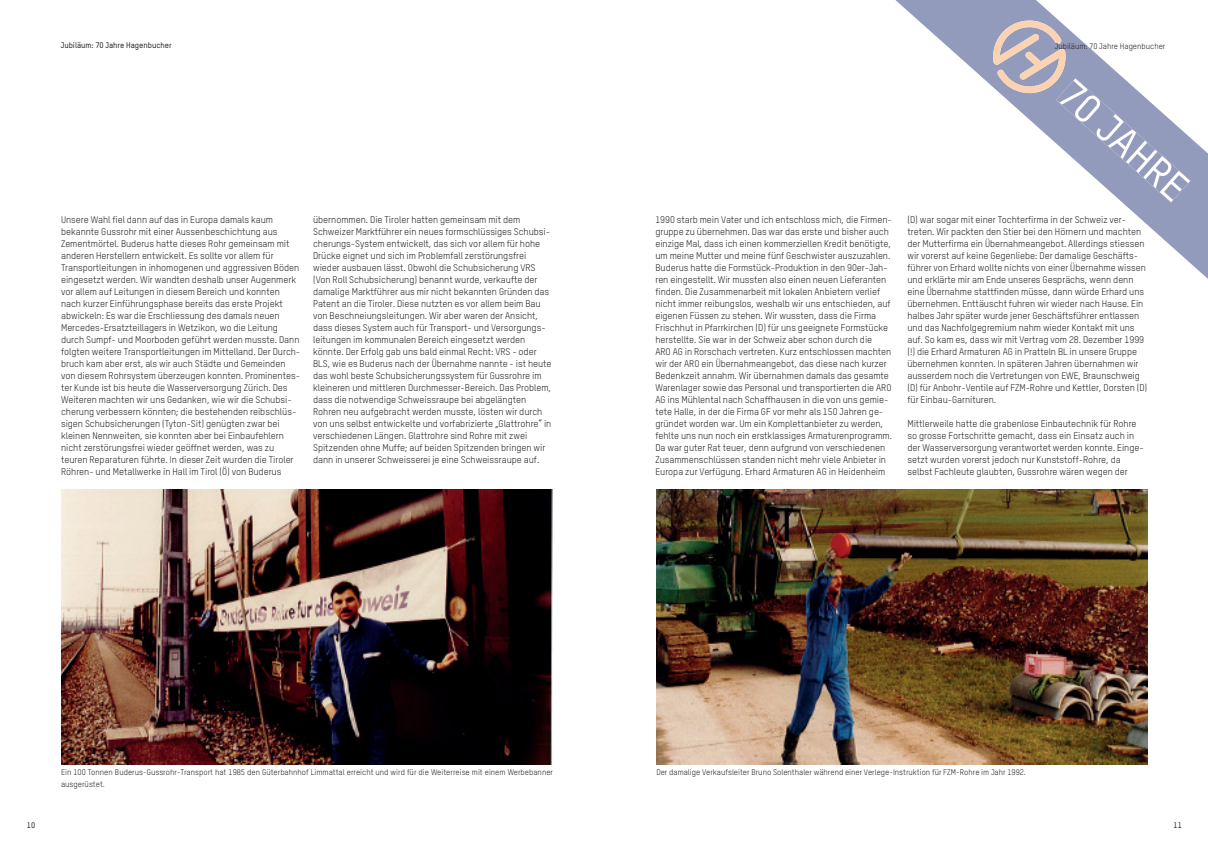
<style>
.page{position:relative;width:1208px;height:859px;background:#fff}
.page>*{position:absolute;margin:0;border:0;box-sizing:border-box;transform-origin:0 0}
.t1{font:500 40.1px "TSTARHB";color:#fff}
.t2{font:9.5px/12px "TSTARHB";letter-spacing:-.005em;color:#231f20}
.t3{font:8px/12px "TSTARHB";color:#231f20}
.t4{font:500 8px "TSTARHB";color:#231f20}
</style>
<div class="page">
<svg style="left:895px;top:0;width:313px;height:279px"></svg>
<svg style="left:992px;top:21px;width:198px;height:182px"></svg>
<img style="left:656px;top:489px;width:491px;height:276px">
<img style="left:61px;top:489px;width:491px;height:276px">
<p class="t4" style="left:61px;top:40px;width:112px">Jubiläum: 70 Jahre Hagenbucher</p>
<p class="t3" style="left:1054px;top:40px;width:112px">Jubiläum: 70 Jahre Hagenbucher</p>
<p class="t2" style="left:61px;top:213px;width:241px">Unsere Wahl fiel dann auf das in Europa damals kaum bekannte Gussrohr mit einer Aussenbeschichtung aus Zementmörtel. Buderus hatte dieses Rohr gemeinsam mit anderen Herstellern entwickelt. Es sollte vor allem für Transportleitungen in inhomogenen und aggressiven Böden eingesetzt werden. Wir wandten deshalb unser Augenmerk vor allem auf Leitungen in diesem Bereich und konnten nach kurzer Einführungsphase bereits das erste Projekt abwickeln: Es war die Erschliessung des damals neuen Mercedes-Ersatzteillagers in Wetzikon, wo die Leitung durch Sumpf- und Moorboden geführt werden musste. Dann folgten weitere Transportleitungen im Mittelland. Der Durch&shy;bruch kam aber erst, als wir auch Städte und Gemeinden von diesem Rohrsystem überzeugen konnten. Prominentes&shy;ter Kunde ist bis heute die Wasserversorgung Zürich. Des Weiteren machten wir uns Gedanken, wie wir die Schubsi&shy;cherung verbessern könnten; die bestehenden reibschlüs&shy;sigen Schubsicherungen (Tyton-Sit) genügten zwar bei kleinen Nennweiten, sie konnten aber bei Einbaufehlern nicht zerstörungsfrei wieder geöffnet werden, was zu teuren Reparaturen führte. In dieser Zeit wurden die Tiroler Röhren- und Metallwerke in Hall im Tirol (Ö) von Buderus</p>
<p class="t2" style="left:313px;top:213px;width:240px">übernommen. Die Tiroler hatten gemeinsam mit dem Schweizer Marktführer ein neues formschlüssiges Schubsi&shy;cherungs-System entwickelt, das sich vor allem für hohe Drücke eignet und sich im Problemfall zerstörungsfrei wieder ausbauen lässt. Obwohl die Schubsicherung VRS (Von Roll Schubsicherung) benannt wurde, verkaufte der damalige Marktführer aus mir nicht bekannten Gründen das Patent an die Tiroler. Diese nutzten es vor allem beim Bau von Beschneiungsleitungen. Wir aber waren der Ansicht, dass dieses System auch für Transport- und Versorgungs&shy;leitungen im kommunalen Bereich eingesetzt werden könnte. Der Erfolg gab uns bald einmal Recht: VRS - oder BLS, wie es Buderus nach der Übernahme nannte - ist heute das wohl beste Schubsicherungssystem für Gussrohre im kleineren und mittleren Durchmesser-Bereich. Das Problem, dass die notwendige Schweissraupe bei abgelängten Rohren neu aufgebracht werden musste, lösten wir durch von uns selbst entwickelte und vorfabrizierte „Glattrohre“ in verschiedenen Längen. Glattrohre sind Rohre mit zwei Spitzenden ohne Muffe; auf beiden Spitzenden bringen wir dann in unserer Schweisserei je eine Schweissraupe auf.</p>
<h1 class="t1" style="left:1081px;top:69px;width:160px;rotate:42deg">70 JAHRE</h1>
<p class="t2" style="left:655px;top:213px;width:238px">1990 starb mein Vater und ich entschloss mich, die Firmen&shy;gruppe zu übernehmen. Das war das erste und bisher auch einzige Mal, dass ich einen kommerziellen Kredit benötigte, um meine Mutter und meine fünf Geschwister auszuzahlen.<br>Buderus hatte die Formstück-Produktion in den 90er-Jah&shy;ren eingestellt. Wir mussten also einen neuen Lieferanten finden. Die Zusammenarbeit mit lokalen Anbietern verlief nicht immer reibungslos, weshalb wir uns entschieden, auf eigenen Füssen zu stehen. Wir wussten, dass die Firma Frischhut in Pfarrkirchen (D) für uns geeignete Formstücke herstellte. Sie war in der Schweiz aber schon durch die<br>ARO AG in Rorschach vertreten. Kurz entschlossen machten wir der ARO ein Übernahmeangebot, das diese nach kurzer Bedenkzeit annahm. Wir übernahmen damals das gesamte Warenlager sowie das Personal und transportierten die ARO AG ins Mühlental nach Schaffhausen in die von uns gemie&shy;tete Halle, in der die Firma GF vor mehr als 150 Jahren ge&shy;gründet worden war. Um ein Komplettanbieter zu werden, fehlte uns nun noch ein erstklassiges Armaturenprogramm.<br>Da war guter Rat teuer, denn aufgrund von verschiedenen Zusammenschlüssen standen nicht mehr viele Anbieter in Europa zur Verfügung. Erhard Armaturen AG in Heidenheim</p>
<p class="t2" style="left:907px;top:213px;width:241px">(D) war sogar mit einer Tochterfirma in der Schweiz ver&shy;treten. Wir packten den Stier bei den Hörnern und machten der Mutterfirma ein Übernahmeangebot. Allerdings stiessen wir vorerst auf keine Gegenliebe: Der damalige Geschäfts&shy;führer von Erhard wollte nichts von einer Übernahme wissen und erklärte mir am Ende unseres Gesprächs, wenn denn eine Übernahme stattfinden müsse, dann würde Erhard uns übernehmen. Enttäuscht fuhren wir wieder nach Hause. Ein halbes Jahr später wurde jener Geschäftsführer entlassen und das Nachfolgegremium nahm wieder Kontakt mit uns auf. So kam es, dass wir mit Vertrag vom 28. Dezember 1999 (!) die Erhard Armaturen AG in Pratteln BL in unsere Gruppe übernehmen konnten. In späteren Jahren übernahmen wir ausserdem noch die Vertretungen von EWE, Braunschweig (D) für Anbohr-Ventile auf FZM-Rohre und Kettler, Dorsten (D) für Einbau-Garnituren.</p>
<p class="t2" style="left:907px;top:417px;width:238px">Mittlerweile hatte die grabenlose Einbautechnik für Rohre so grosse Fortschritte gemacht, dass ein Einsatz auch in der Wasserversorgung verantwortet werden konnte. Einge&shy;setzt wurden vorerst jedoch nur Kunststoff-Rohre, da selbst Fachleute glaubten, Gussrohre wären wegen der</p>
<p class="t3" style="left:61px;top:766px;width:493px">Ein 100 Tonnen Buderus-Gussrohr-Transport hat 1985 den Güterbahnhof Limmattal erreicht und wird für die Weiterreise mit einem Werbebanner ausgerüstet.</p>
<p class="t3" style="left:656px;top:766px;width:371px">Der damalige Verkaufsleiter Bruno Solenthaler während einer Verlege-Instruktion für FZM-Rohre im Jahr 1992.</p>
<p class="t4" style="left:27px;top:820px;width:10px">10</p>
<p class="t4" style="left:1173px;top:820px;width:10px">11</p>
</div>
